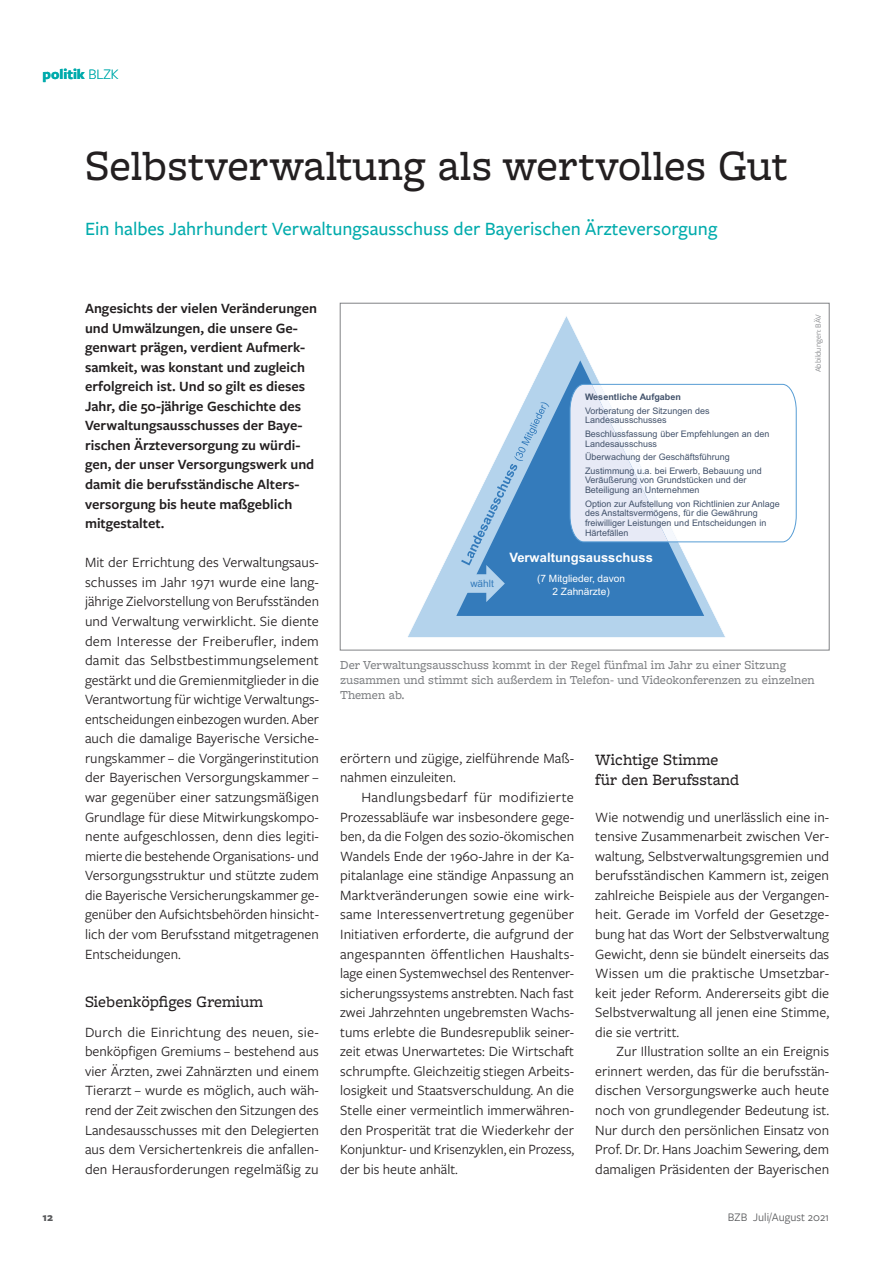
<style>
.page{position:relative;width:893px;height:1263px;background:#fff}
.page>*{position:absolute;margin:0;border:0;box-sizing:border-box;transform-origin:0 0}
.t1{font:500 45px "Freight Macro Pro";color:#231f20}
.t2{font:500 19.5px "Freight Sans Pro";color:#00abac}
.t3{font:500 16.5px/19.5px "Freight Macro Pro";color:#231f20}
.t4{font:700 15px "Freight Sans Pro";color:#00abac}
.t5{font:14.7px/19.5px "Freight Sans Pro";color:#231f20;text-align:justify}
.t6{font:600 14.7px/19.5px "Freight Sans Pro";color:#231f20}
.t7{font:700 12.9px "Arial";letter-spacing:-.005em;color:#fff}
.t8{font:500 12.75px/15px "Freight Macro Pro";color:#808285}
.t9{font:12px "Freight Sans Pro";color:#58595b}
.t10{font:700 12px "Freight Sans Pro";color:#58595b}
.t11{font:10.05px/12.1px "Arial";color:#fff;text-align:center}
.t12{font:10.05px "Arial";color:#347bbb}
.t13{font:9px/9.8px "Arial";color:#42526b}
.t14{font:700 9px "Arial";letter-spacing:.005em;color:#42526b}
.t15{font:8.25px "Freight Sans Pro";color:#808285}
.s1{font-weight:300}
</style>
<div class="page">
<svg style="left:408px;top:316px;width:318px;height:322px"></svg>
<svg style="left:456px;top:360px;width:248px;height:256px;fill:#347bbb"></svg>
<svg style="left:569px;top:384px;width:228px;height:159px"></svg>
<svg style="left:456px;top:402px;width:93px;height:200px"></svg>
<p class="t4" style="left:43px;top:69px;width:78px">politik <span class="s1">BLZK</span></p>
<h1 class="t1" style="left:85px;top:151px;width:704px">Selbstverwaltung als wertvolles Gut</h1>
<h2 class="t2" style="left:85px;top:222px;width:634px">Ein halbes Jahrhundert Verwaltungsausschuss der Bayerischen Ärzteversorgung</h2>
<p class="t6" style="left:85px;top:300px;width:233px">Angesichts der vielen Veränderungen und Umwälzungen, die unsere Ge&shy;genwart prägen, verdient Aufmerk&shy;samkeit, was konstant und zugleich erfolgreich ist. Und so gilt es dieses Jahr, die 50-jährige Geschichte des Verwaltungsausschusses der Baye&shy;rischen Ärzteversorgung zu würdi&shy;gen, der unser Versorgungswerk und damit die berufsständische Alters&shy;versorgung bis heute maßgeblich mitgestaltet.</p>
<p class="t5" style="left:85px;top:554px;width:235px">Mit der Errichtung des Verwaltungsaus&shy;schusses im Jahr 1971 wurde eine lang&shy;jährige Zielvorstellung von Berufsständen und Verwaltung verwirklicht. Sie diente dem Interesse der Freiberufler, indem damit das Selbstbestimmungselement gestärkt und die Gremienmitglieder in die Verantwortung für wichtige Verwaltungs&shy;entscheidungen einbezogen wurden. Aber auch die damalige Bayerische Versiche&shy;rungskammer – die Vorgängerinstitu tion der Bayerischen Versorgungskammer – war gegenüber einer satzungsmäßigen Grundlage für diese Mitwirkungskompo&shy;nente aufgeschlossen, denn dies legiti&shy;mierte die bestehende Organisations- und Versorgungsstruktur und stützte zudem die Bayerische Versicherungskammer ge&shy;genüber den Aufsichtsbehörden hinsicht&shy;lich der vom Berufsstand mitgetragenen Entscheidungen.</p>
<p class="t3" style="left:85px;top:993px;width:180px">Siebenköpfiges Gremium</p>
<p class="t5" style="left:85px;top:1024px;width:235px">Durch die Einrichtung des neuen, sie&shy;benköpfigen Gremiums – bestehend aus vier Ärzten, zwei Zahnärzten und einem Tierarzt – wurde es möglich, auch wäh&shy;rend der Zeit zwischen den Sitzungen des Landesausschusses mit den Delegierten aus dem Versichertenkreis die anfallen&shy;den Herausforderungen regelmäßig zu</p>
<p class="t12" style="left:470px;top:580px;width:25px">wählt</p>
<p class="t14" style="left:585px;top:392px;width:97px">Wesentliche Aufgaben</p>
<p class="t13" style="left:585px;top:406px;width:126px">Vorberatung der Sitzungen des<br>Landesausschusses</p>
<p class="t13" style="left:585px;top:430px;width:186px">Beschlussfassung über Empfehlungen an den<br>Landesausschuss</p>
<p class="t13" style="left:585px;top:451px;width:178px;line-height:13.5px">Überwachung der Geschäftsführung<br>Zustimmung u.a. bei Erwerb, Bebauung und</p>
<p class="t13" style="left:585px;top:476px;width:163px">Veräußerung von Grundstücken und der<br>Beteiligung an Unternehmen</p>
<p class="t13" style="left:585px;top:499px;width:196px">Option zur Aufstellung von Richtlinien zur Anlage des Anstaltsvermögens, für die Gewährung freiwilliger Leistungen und Entscheidungen in Härtefällen</p>
<p class="t7" style="left:509px;top:550px;width:145px">Verwaltungsausschuss</p>
<p class="t11" style="left:537px;top:574px;width:89px">(7 Mitglieder, davon<br>2 Zahnärzte)</p>
<p class="t15" style="left:815px;top:372px;width:60px;rotate:-90deg">Abbildungen: BÄV</p>
<p class="t8" style="left:340px;top:659px;width:476px">Der Verwaltungsausschuss kommt in der Regel fünfmal im Jahr zu einer Sitzung zusammen und stimmt sich außerdem in Telefon- und Videokonferenzen zu einzelnen<br>Themen ab.</p>
<p class="t5" style="left:340px;top:750px;width:235px">erörtern und zügige, zielführende Maß&shy;nahmen einzuleiten.</p>
<p class="t5" style="left:340px;top:789px;width:236px;text-indent:21px">Handlungsbedarf für modifizierte Prozessabläufe war insbesondere gege&shy;ben, da die Folgen des sozio-ökomischen Wandels Ende der 1960-Jahre in der Ka&shy;pitalanlage eine ständige Anpassung an Marktveränderungen sowie eine wirk&shy;same Interessenvertretung gegenüber Initiativen erforderte, die aufgrund der angespannten öffentlichen Haushalts&shy;lage einen Systemwechsel des Rentenver&shy;sicherungssystems anstrebten. Nach fast zwei Jahrzehnten ungebremsten Wachs&shy;tums erlebte die Bundesrepublik seiner&shy;zeit etwas Unerwartetes: Die Wirtschaft schrumpfte. Gleichzeitig stiegen Arbeits&shy;losigkeit und Staatsverschuldung. An die Stelle einer vermeintlich immerwähren&shy;den Prosperität trat die Wiederkehr der Konjunktur- und Krisenzyklen, ein Prozess, der bis heute anhält.</p>
<p class="t3" style="left:595px;top:752px;width:145px">Wichtige Stimme für den Berufsstand</p>
<p class="t5" style="left:595px;top:809px;width:235px">Wie notwendig und unerlässlich eine in&shy;tensive Zusammenarbeit zwischen Ver&shy;waltung, Selbstverwaltungsgremien und berufsständischen Kammern ist, zeigen zahlreiche Beispiele aus der Vergangen&shy;heit. Gerade im Vorfeld der Gesetzge&shy;bung hat das Wort der Selbstverwaltung Gewicht, denn sie bündelt einerseits das Wissen um die praktische Umsetzbar&shy;keit jeder Reform. Andererseits gibt die Selbstverwaltung all jenen eine Stimme, die sie vertritt.</p>
<p class="t5" style="left:595px;top:1043px;width:235px;text-indent:21px">Zur Illustration sollte an ein Ereignis erinnert werden, das für die berufsstän&shy;dischen Versorgungswerke auch heute noch von grundlegender Bedeutung ist.<br>Nur durch den persönlichen Einsatz von Prof. Dr. Dr. Hans Joachim Sewering, dem damaligen Präsidenten der Bayerischen</p>
<p class="t10" style="left:43px;top:1213px;width:12px">12</p>
<p class="t9" style="left:728px;top:1213px;width:103px">BZB Juli/August 2021</p>
</div>
